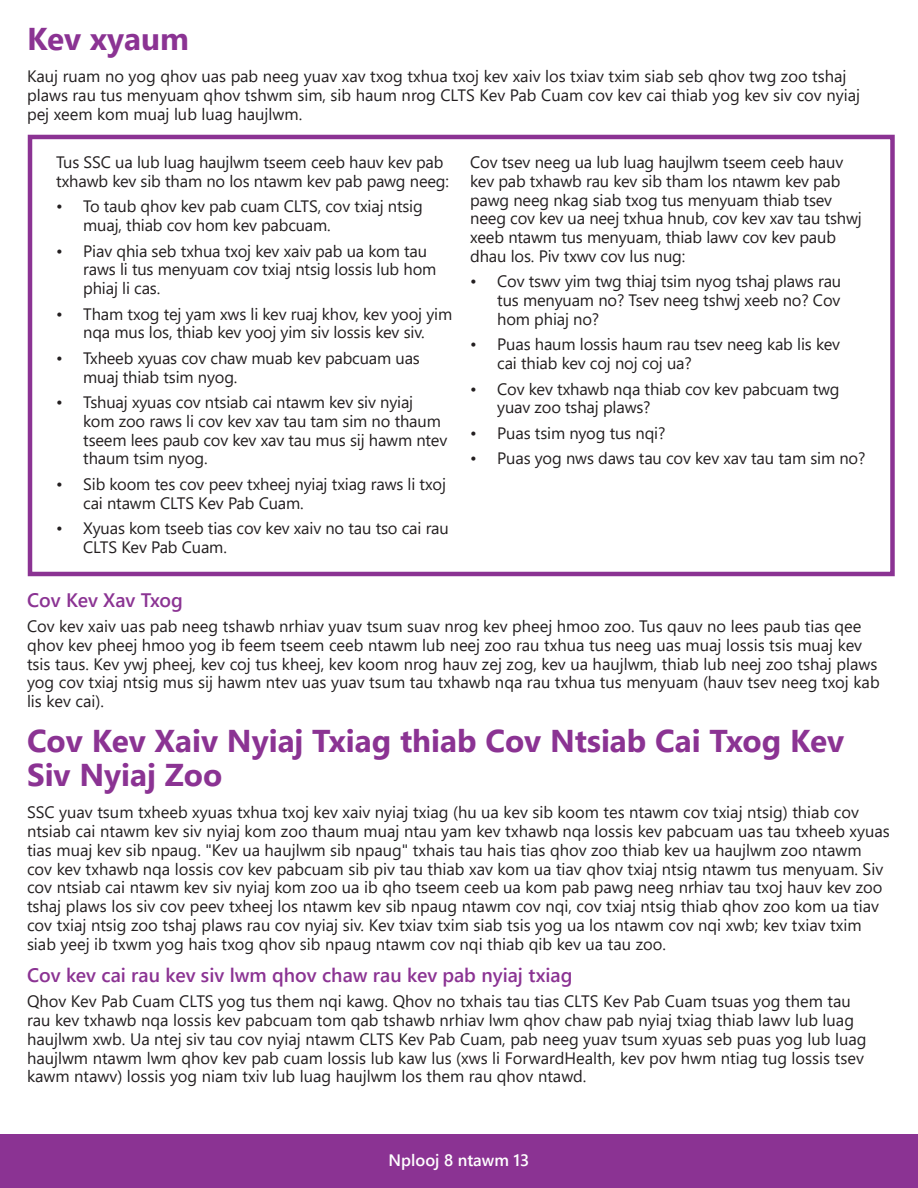
<style>
.page{position:relative;width:918px;height:1188px;background:#fff}
.page>*{position:absolute;margin:0;border:0;box-sizing:border-box;transform-origin:0 0}
.t1{font:700 31.5px/34.5px "Segoe UI";color:#8b3393}
.t2{font:600 19.5px "Segoe UI";color:#8b3393}
.t3{font:16.5px/18.8px "Segoe UI";color:#231f20}
.t4{font:600 16.5px "Segoe UI";color:#fff}
</style>
<div class="page">
<div style="left:28px;top:135px;width:867px;height:441px;border:4px solid #8b3393"></div>
<div style="left:0;top:1134px;width:917px;height:54px;background:#8b3393"></div>
<h1 class="t1" style="left:27px;top:19px;width:164px">Kev xyaum</h1>
<p class="t3" style="left:27px;top:65px;width:835px">Kauj ruam no yog qhov uas pab neeg yuav xav txog txhua txoj kev xaiv los txiav txim siab seb qhov twg zoo tshaj plaws rau tus menyuam qhov tshwm sim, sib haum nrog CLTS Kev Pab Cuam cov kev cai thiab yog kev siv cov nyiaj pej xeem kom muaj lub luag haujlwm.</p>
<p class="t3" style="left:56px;top:152px;width:394px">Tus SSC ua lub luag haujlwm tseem ceeb hauv kev pab txhawb kev sib tham no los ntawm kev pab pawg neeg:</p>
<p class="t3" style="left:83px;top:196px;width:341px;text-indent:-27px">• To taub qhov kev pab cuam CLTS, cov txiaj ntsig muaj, thiab cov hom kev pabcuam.</p>
<p class="t3" style="left:83px;top:240px;width:355px;text-indent:-27px">• Piav qhia seb txhua txoj kev xaiv pab ua kom tau raws li tus menyuam cov txiaj ntsig lossis lub hom phiaj li cas.</p>
<p class="t3" style="left:56px;top:303px;width:397px;text-align:center">• Tham txog tej yam xws li kev ruaj khov, kev yooj yim nqa mus los, thiab kev yooj yim siv lossis kev siv.</p>
<p class="t3" style="left:83px;top:347px;width:338px;text-indent:-27px">• Txheeb xyuas cov chaw muab kev pabcuam uas muaj thiab tsim nyog.</p>
<p class="t3" style="left:83px;top:391px;width:366px;text-indent:-27px">• Tshuaj xyuas cov ntsiab cai ntawm kev siv nyiaj kom zoo raws li cov kev xav tau tam sim no thaum tseem lees paub cov kev xav tau mus sij hawm ntev thaum tsim nyog.</p>
<p class="t3" style="left:83px;top:473px;width:364px;text-indent:-27px">• Sib koom tes cov peev txheej nyiaj txiag raws li txoj cai ntawm CLTS Kev Pab Cuam.</p>
<p class="t3" style="left:83px;top:517px;width:367px;text-indent:-27px">• Xyuas kom tseeb tias cov kev xaiv no tau tso cai rau<br>CLTS Kev Pab Cuam.</p>
<p class="t3" style="left:470px;top:151px;width:393px">Cov tsev neeg ua lub luag haujlwm tseem ceeb hauv kev pab txhawb rau kev sib tham los ntawm kev pab pawg neeg nkag siab txog tus menyuam thiab tsev neeg cov kev ua neej txhua hnub, cov kev xav tau tshwj xeeb ntawm tus menyuam, thiab lawv cov kev paub dhau los. Piv txwv cov lus nug:</p>
<p class="t3" style="left:497px;top:271px;width:346px;text-align:justify;text-indent:-27px">• Cov tswv yim twg thiaj tsim nyog tshaj plaws rau tus menyuam no? Tsev neeg tshwj xeeb no? Cov hom phiaj no?</p>
<p class="t3" style="left:497px;top:334px;width:344px;text-indent:-27px">• Puas haum lossis haum rau tsev neeg kab lis kev cai thiab kev coj noj coj ua?</p>
<p class="t3" style="left:497px;top:378px;width:344px;text-indent:-27px">• Cov kev txhawb nqa thiab cov kev pabcuam twg yuav zoo tshaj plaws?</p>
<p class="t3" style="left:470px;top:422px;width:197px">• Puas tsim nyog tus nqi?</p>
<p class="t3" style="left:470px;top:448px;width:397px">• Puas yog nws daws tau cov kev xav tau tam sim no?</p>
<p class="t2" style="left:27px;top:581px;width:157px">Cov Kev Xav Txog</p>
<p class="t3" style="left:27px;top:616px;width:854px">Cov kev xaiv uas pab neeg tshawb nrhiav yuav tsum suav nrog kev pheej hmoo zoo. Tus qauv no lees paub tias qee qhov kev pheej hmoo yog ib feem tseem ceeb ntawm lub neej zoo rau txhua tus neeg uas muaj lossis tsis muaj kev tsis taus. Kev ywj pheej, kev coj tus kheej, kev koom nrog hauv zej zog, kev ua haujlwm, thiab lub neej zoo tshaj plaws yog cov txiaj ntsig mus sij hawm ntev uas yuav tsum tau txhawb nqa rau txhua tus menyuam (hauv tsev neeg txoj kab lis kev cai).</p>
<h1 class="t1" style="left:27px;top:721px;width:819px">Cov Kev Xaiv Nyiaj Txiag thiab Cov Ntsiab Cai Txog Kev<br>Siv Nyiaj Zoo</h1>
<p class="t3" style="left:27px;top:802px;width:864px">SSC yuav tsum txheeb xyuas txhua txoj kev xaiv nyiaj txiag (hu ua kev sib koom tes ntawm cov txiaj ntsig) thiab cov ntsiab cai ntawm kev siv nyiaj kom zoo thaum muaj ntau yam kev txhawb nqa lossis kev pabcuam uas tau txheeb xyuas tias muaj kev sib npaug. "Kev ua haujlwm sib npaug" txhais tau hais tias qhov zoo thiab kev ua haujlwm zoo ntawm cov kev txhawb nqa lossis cov kev pabcuam sib piv tau thiab xav kom ua tiav qhov txiaj ntsig ntawm tus menyuam. Siv cov ntsiab cai ntawm kev siv nyiaj kom zoo ua ib qho tseem ceeb ua kom pab pawg neeg nrhiav tau txoj hauv kev zoo tshaj plaws los siv cov peev txheej los ntawm kev sib npaug ntawm cov nqi, cov txiaj ntsig thiab qhov zoo kom ua tiav cov txiaj ntsig zoo tshaj plaws rau cov nyiaj siv. Kev txiav txim siab tsis yog ua los ntawm cov nqi xwb; kev txiav txim siab yeej ib txwm yog hais txog qhov sib npaug ntawm cov nqi thiab qib kev ua tau zoo.</p>
<p class="t2" style="left:27px;top:957px;width:547px">Cov kev cai rau kev siv lwm qhov chaw rau kev pab nyiaj txiag</p>
<p class="t3" style="left:27px;top:991px;width:841px">Qhov Kev Pab Cuam CLTS yog tus them nqi kawg. Qhov no txhais tau tias CLTS Kev Pab Cuam tsuas yog them tau rau kev txhawb nqa lossis kev pabcuam tom qab tshawb nrhiav lwm qhov chaw pab nyiaj txiag thiab lawv lub luag haujlwm xwb. Ua ntej siv tau cov nyiaj ntawm CLTS Kev Pab Cuam, pab neeg yuav tsum xyuas seb puas yog lub luag haujlwm ntawm lwm qhov kev pab cuam lossis lub kaw lus (xws li ForwardHealth, kev pov hwm ntiag tug lossis tsev kawm ntawv) lossis yog niam txiv lub luag haujlwm los them rau qhov ntawd.</p>
<p class="t4" style="left:389px;top:1145px;width:142px">Nplooj 8 ntawm 13</p>
</div>
